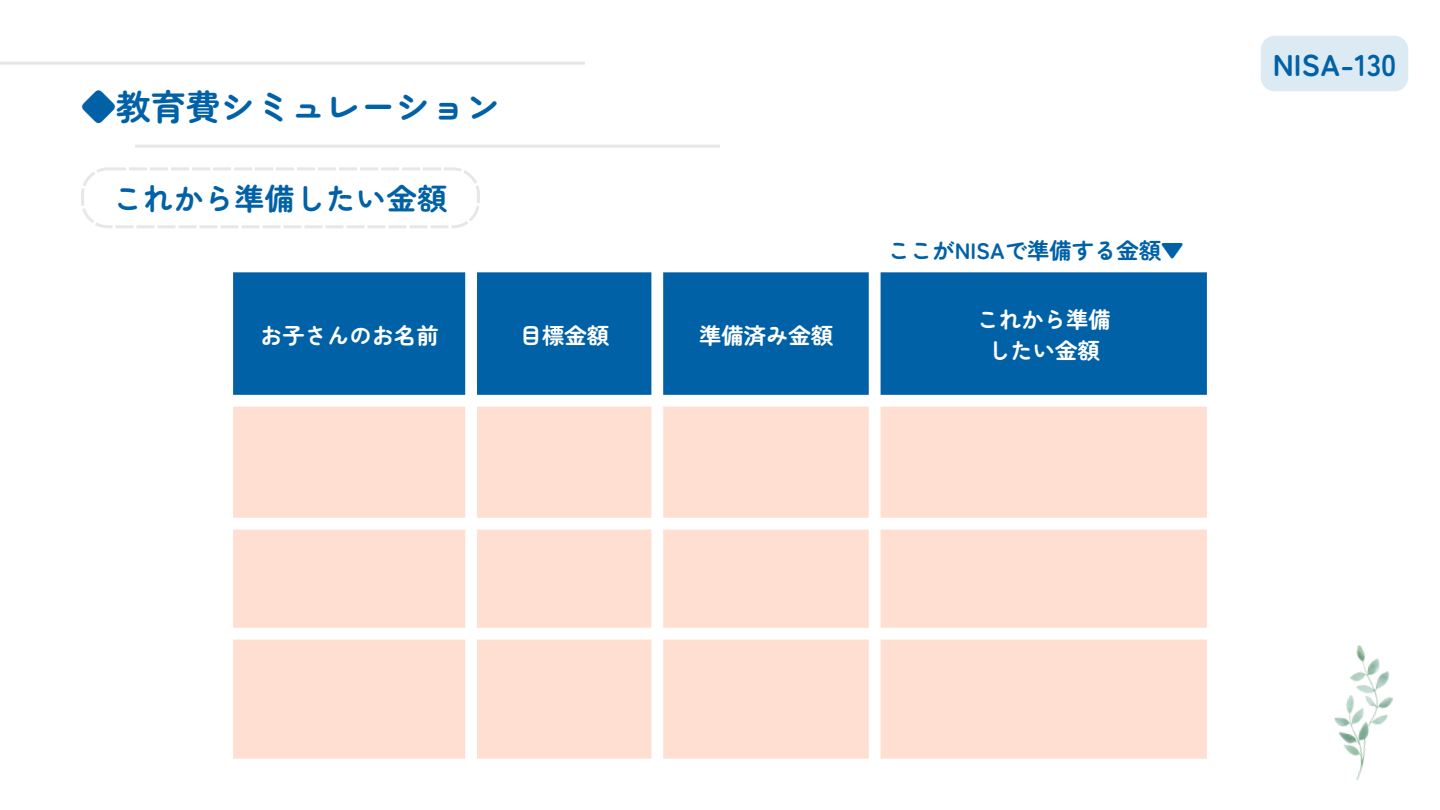
<style>
.page{position:relative;width:1440px;height:810px;background:#fff}
.page>*{position:absolute;margin:0;border:0;box-sizing:border-box;transform-origin:0 0}
.t1{font:700 35px "Zen Maru Gothic";color:#0061a7}
.t2{font:700 30px "Zen Maru Gothic";letter-spacing:.015em;color:#0061a7}
.t3{font:700 22.3px "Zen Maru Gothic";color:#fff}
.t4{font:700 22.3px "Zen Maru Gothic";color:#0061a7}
</style>
<div class="page">
<img style="left:1334px;top:645px;width:59px;height:135px">
<div style="left:233px;top:272px;width:974px;height:123px;background:#0061a7"></div>
<svg style="left:233px;top:407px;width:974px;height:352px;background:#ffe2d5"></svg>
<hr style="left:135px;top:145px;width:585px;height:3px;background:#e7e7e7">
<hr style="left:0;top:62px;width:585px;height:3px;background:#e7e7e7">
<div style="left:1261px;top:36px;width:147px;height:55px;background:#dceaf4;border-radius:14px"></div>
<svg style="left:81px;top:167px;width:399px;height:61px"></svg>
<p class="t1" style="left:81px;top:79px;width:421px">◆教育費シミュレーション</p>
<p class="t2" style="left:113px;top:175px;width:336px">これから準備したい金額</p>
<h1 class="t3" style="left:260px;top:318px;width:180px">お子さんのお名前</h1>
<p class="t3" style="left:520px;top:318px;width:91px">目標金額</p>
<p class="t3" style="left:699px;top:318px;width:135px">準備済み金額</p>
<p class="t4" style="left:888px;top:233px;width:297px">ここがNISAで準備する金額▼</p>
<h3 class="t3" style="left:977px;top:302px;width:135px">これから準備</h3>
<p class="t3" style="left:988px;top:333px;width:113px">したい金額</p>
<p class="t2" style="left:1273px;top:41px;width:125px">NISA-130</p>
</div>
